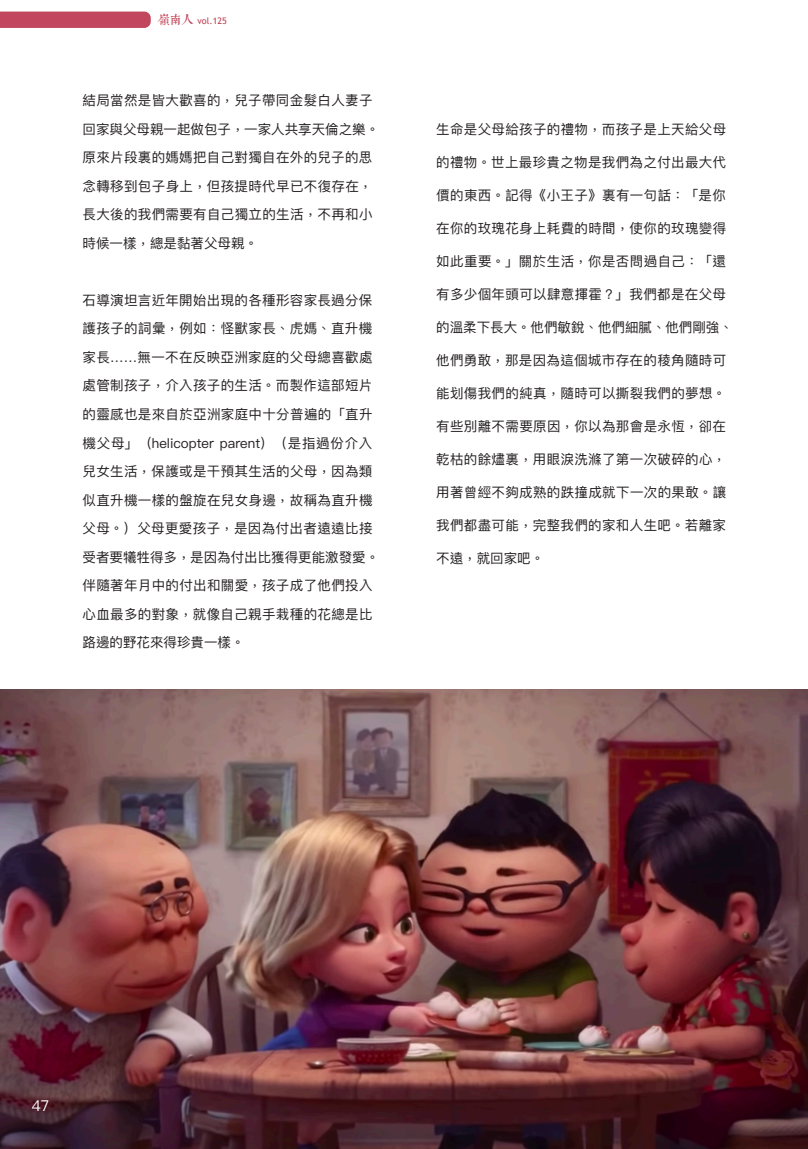
<style>
.page{position:relative;width:808px;height:1149px;background:#fff}
.page>*{position:absolute;margin:0;border:0;box-sizing:border-box;transform-origin:0 0}
.t1{font:15px "Ping Fang HK";color:#fff}
.t2{font:13.5px/28.5px "Ping Fang HK";letter-spacing:.025em;color:#231f20}
.t3{font:13.5px "Ping Fang HK";color:#231f20}
.t4{font:9px "Trebuchet MS";color:#bf3f53}
.s1{font-family:"Tpld Khang Xi Dict";font-size:12px}
</style>
<div class="page">
<img style="left:0;top:689px;width:808px;height:459px">
<svg style="left:0;top:12px;width:151px;height:16px;background:#c2485e"></svg>
<p class="t4" style="left:157px;top:16px;width:71px"><span class="s1">嶺南人</span> vol.125</p>
<p class="t2" style="left:83px;top:86px;width:298px">結局當然是皆大歡喜的，兒子帶同金髮白人妻子回家與父母親一起做包子，一家人共享天倫之樂。原來片段裏的媽媽把自己對獨自在外的兒子的思念轉移到包子身上，但孩提時代早已不復存在，長大後的我們需要有自己獨立的生活，不再和小時候一樣，總是黏著父母親。</p>
<p class="t2" style="left:83px;top:285px;width:298px">石導演坦言近年開始出現的各種形容家長過分保護孩子的詞彙，例如：怪獸家長、虎媽、直升機家長……無一不在反映亞洲家庭的父母總喜歡處處管制孩子，介入孩子的生活。而製作這部短片的靈感也是來自於亞洲家庭中十分普遍的「直升機父母」（helicopter parent）（是指過份介入兒女生活，保護或是干預其生活的父母，因為類似直升機一樣的盤旋在兒女身邊，故稱為直升機父母。）父母更愛孩子，是因為付出者遠遠比接受者要犧牲得多，是因為付出比獲得更能激發愛。伴隨著年月中的付出和關愛，孩子成了他們投入心血最多的對象，就像自己親手栽種的花總是比路邊的野花來得珍貴一樣。</p>
<p class="t2" style="left:436px;top:114px;width:291px">生命是父母給孩子的禮物，而孩子是上天給父母</p>
<p class="t2" style="left:436px;top:147px;width:291px">的禮物。世上最珍貴之物是我們為之付出最大代</p>
<p class="t2" style="left:436px;top:180px;width:291px">價的東西。記得《小王子》裏有一句話：「是你</p>
<p class="t2" style="left:436px;top:213px;width:291px">在你的玫瑰花身上耗費的時間，使你的玫瑰變得</p>
<p class="t2" style="left:436px;top:246px;width:291px">如此重要。」關於生活，你是否問過自己：「還</p>
<p class="t2" style="left:436px;top:279px;width:291px">有多少個年頭可以肆意揮霍？」我們都是在父母</p>
<p class="t3" style="left:436px;top:319px;width:298px">的溫柔下長大。他們敏銳、他們細膩、他們剛強、</p>
<p class="t2" style="left:436px;top:345px;width:291px">他們勇敢，那是因為這個城市存在的稜角隨時可</p>
<p class="t2" style="left:436px;top:378px;width:291px">能划傷我們的純真，隨時可以撕裂我們的夢想。</p>
<p class="t2" style="left:436px;top:411px;width:291px">有些別離不需要原因，你以為那會是永恆，卻在</p>
<p class="t2" style="left:436px;top:444px;width:291px">乾枯的餘燼裏，用眼淚洗滌了第一次破碎的心，</p>
<p class="t2" style="left:436px;top:477px;width:291px">用著曾經不夠成熟的跌撞成就下一次的果敢。讓</p>
<p class="t2" style="left:436px;top:510px;width:291px">我們都盡可能，完整我們的家和人生吧。若離家</p>
<p class="t2" style="left:436px;top:543px;width:109px">不遠，就回家吧。</p>
<p class="t1" style="left:32px;top:1095px;width:19px">47</p>
</div>
